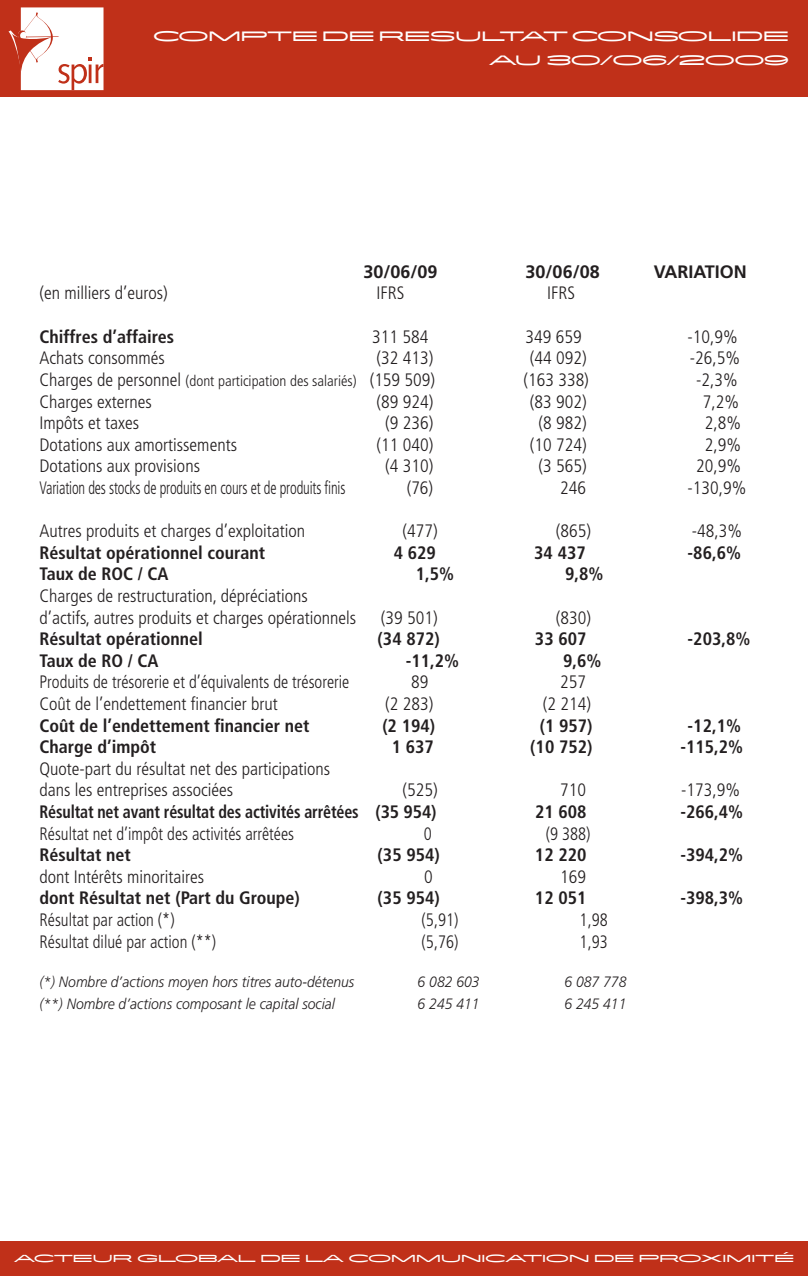
<style>
.page{position:relative;width:808px;height:1276px;background:#fff}
.page>*{position:absolute;margin:0;border:0;box-sizing:border-box;transform-origin:0 0}
.t1{font:300 condensed 18px "Frutiger";color:#231f20}
.t2{font:700 condensed 18px "Frutiger";color:#231f20}
.t3{font:300 condensed 18px "Frutiger";color:#231f20;scale:.93 1}
.t4{font:300 condensed 18px "Frutiger";color:#231f20;scale:.8 1}
.t5{font:700 condensed 18px "Frutiger";color:#231f20;scale:.89 1}
.t6{font:18px/24px "Flatiron ITC Std";color:#fff;text-align:right}
.t7{font:700 18px "Frutiger";color:#231f20}
.t8{font:italic 300 15px "Frutiger";color:#231f20;scale:.93 1}
.t9{font:300 condensed 15px "Frutiger";color:#231f20}
.t10{font:13.5px "Flatiron ITC Std";letter-spacing:.01em;color:#fff}
.s1{font-size:18px}
</style>
<div class="page">
<div style="left:0;top:0;width:808px;height:96px;background:#c03019"></div>
<svg style="left:9px;top:7px;width:95px;height:83px"></svg>
<div style="left:0;top:1241px;width:808px;height:35px;background:#c03019"></div>
<p class="t6" style="left:153px;top:24px;width:637px">COMPTE DE RESULTAT CONSOLIDE au 30/06/2009</p>
<p class="t7" style="left:364px;top:261px;width:76px">30/06/09</p>
<p class="t7" style="left:526px;top:261px;width:76px">30/06/08</p>
<p class="t7" style="left:654px;top:261px;width:95px">VARIATION</p>
<p class="t1" style="left:40px;top:283px;width:130px">(en milliers d’euros)</p>
<p class="t1" style="left:377px;top:283px;width:29px">IFRS</p>
<p class="t1" style="left:547px;top:283px;width:29px">IFRS</p>
<p class="t2" style="left:40px;top:326px;width:136px">Chiffres d’affaires</p>
<p class="t1" style="left:372px;top:326px;width:58px">311 584</p>
<p class="t1" style="left:526px;top:326px;width:58px">349 659</p>
<p class="t1" style="left:688px;top:326px;width:52px">-10,9%</p>
<p class="t1" style="left:40px;top:348px;width:127px">Achats consommés</p>
<p class="t1" style="left:377px;top:348px;width:58px">(32 413)</p>
<p class="t1" style="left:530px;top:348px;width:58px">(44 092)</p>
<p class="t1" style="left:690px;top:348px;width:52px">-26,5%</p>
<p class="t9" style="left:40px;top:372px;width:397px"><span class="s1">Charges de personnel</span> (dont participation des salariés) <span class="s1">(159 509)</span></p>
<p class="t1" style="left:523px;top:369px;width:67px">(163 338)</p>
<p class="t1" style="left:696px;top:369px;width:43px">-2,3%</p>
<p class="t1" style="left:40px;top:391px;width:114px">Charges externes</p>
<p class="t1" style="left:377px;top:391px;width:58px">(89 924)</p>
<p class="t1" style="left:530px;top:391px;width:58px">(83 902)</p>
<p class="t1" style="left:703px;top:391px;width:38px">7,2%</p>
<p class="t1" style="left:40px;top:413px;width:101px">Impôts et taxes</p>
<p class="t1" style="left:385px;top:413px;width:50px">(9 236)</p>
<p class="t1" style="left:539px;top:413px;width:50px">(8 982)</p>
<p class="t1" style="left:705px;top:413px;width:38px">2,8%</p>
<p class="t1" style="left:40px;top:434px;width:199px">Dotations aux amortissements</p>
<p class="t1" style="left:377px;top:434px;width:58px">(11 040)</p>
<p class="t1" style="left:530px;top:434px;width:58px">(10 724)</p>
<p class="t1" style="left:705px;top:434px;width:38px">2,9%</p>
<p class="t1" style="left:40px;top:456px;width:162px">Dotations aux provisions</p>
<p class="t1" style="left:385px;top:456px;width:50px">(4 310)</p>
<p class="t1" style="left:539px;top:456px;width:50px">(3 565)</p>
<p class="t1" style="left:696px;top:456px;width:46px">20,9%</p>
<p class="t4" style="left:40px;top:477px;width:384px">Variation des stocks de produits en cours et de produits finis</p>
<p class="t1" style="left:407px;top:477px;width:28px">(76)</p>
<p class="t1" style="left:560px;top:477px;width:27px">246</p>
<p class="t1" style="left:688px;top:477px;width:60px">-130,9%</p>
<p class="t1" style="left:40px;top:521px;width:267px">Autres produits et charges d’exploitation</p>
<p class="t1" style="left:402px;top:521px;width:37px">(477)</p>
<p class="t1" style="left:556px;top:521px;width:37px">(865)</p>
<p class="t1" style="left:692px;top:521px;width:52px">-48,3%</p>
<p class="t2" style="left:40px;top:542px;width:227px">Résultat opérationnel courant</p>
<p class="t2" style="left:394px;top:542px;width:44px">4 629</p>
<p class="t2" style="left:534px;top:542px;width:53px">34 437</p>
<p class="t2" style="left:688px;top:542px;width:55px">-86,6%</p>
<p class="t2" style="left:40px;top:563px;width:131px">Taux de ROC / CA</p>
<p class="t2" style="left:416px;top:563px;width:40px">1,5%</p>
<p class="t2" style="left:565px;top:563px;width:40px">9,8%</p>
<p class="t1" style="left:40px;top:585px;width:270px">Charges de restructuration, dépréciations</p>
<p class="t1" style="left:40px;top:607px;width:318px">d’actifs, autres produits et charges opérationnels</p>
<p class="t1" style="left:381px;top:607px;width:58px">(39 501)</p>
<p class="t1" style="left:556px;top:607px;width:37px">(830)</p>
<p class="t2" style="left:40px;top:628px;width:165px">Résultat opérationnel</p>
<p class="t2" style="left:378px;top:628px;width:64px">(34 872)</p>
<p class="t2" style="left:535px;top:628px;width:53px">33 607</p>
<p class="t2" style="left:688px;top:628px;width:64px">-203,8%</p>
<p class="t2" style="left:40px;top:650px;width:121px">Taux de RO / CA</p>
<p class="t2" style="left:406px;top:650px;width:55px">-11,2%</p>
<p class="t2" style="left:563px;top:650px;width:40px">9,6%</p>
<p class="t3" style="left:40px;top:672px;width:335px">Produits de trésorerie et d’équivalents de trésorerie</p>
<p class="t1" style="left:411px;top:672px;width:19px">89</p>
<p class="t1" style="left:560px;top:672px;width:27px">257</p>
<p class="t1" style="left:40px;top:693px;width:240px">Coût de l’endettement financier brut</p>
<p class="t1" style="left:385px;top:693px;width:50px">(2 283)</p>
<p class="t1" style="left:543px;top:693px;width:50px">(2 214)</p>
<p class="t2" style="left:40px;top:714px;width:271px">Coût de l’endettement financier net</p>
<p class="t2" style="left:382px;top:714px;width:54px">(2 194)</p>
<p class="t2" style="left:540px;top:714px;width:54px">(1 957)</p>
<p class="t2" style="left:688px;top:714px;width:55px">-12,1%</p>
<p class="t2" style="left:40px;top:736px;width:118px">Charge d’impôt</p>
<p class="t2" style="left:392px;top:736px;width:44px">1 637</p>
<p class="t2" style="left:530px;top:736px;width:64px">(10 752)</p>
<p class="t2" style="left:680px;top:736px;width:64px">-115,2%</p>
<p class="t1" style="left:40px;top:758px;width:292px">Quote-part du résultat net des participations</p>
<p class="t1" style="left:40px;top:780px;width:195px">dans les entreprises associées</p>
<p class="t1" style="left:402px;top:780px;width:37px">(525)</p>
<p class="t1" style="left:560px;top:780px;width:27px">710</p>
<p class="t1" style="left:681px;top:780px;width:60px">-173,9%</p>
<p class="t5" style="left:40px;top:801px;width:447px">Résultat net avant résultat des activités arrêtées (35 954)</p>
<p class="t2" style="left:535px;top:801px;width:53px">21 608</p>
<p class="t2" style="left:680px;top:801px;width:64px">-266,4%</p>
<p class="t3" style="left:40px;top:823px;width:275px">Résultat net d’impôt des activités arrêtées</p>
<p class="t3" style="left:424px;top:823px;width:10px">0</p>
<p class="t3" style="left:546px;top:823px;width:50px">(9 388)</p>
<p class="t2" style="left:40px;top:844px;width:93px">Résultat net</p>
<p class="t2" style="left:378px;top:844px;width:64px">(35 954)</p>
<p class="t2" style="left:535px;top:844px;width:53px">12 220</p>
<p class="t2" style="left:680px;top:844px;width:64px">-394,2%</p>
<p class="t1" style="left:40px;top:866px;width:166px">dont Intérêts minoritaires</p>
<p class="t1" style="left:424px;top:866px;width:10px">0</p>
<p class="t1" style="left:560px;top:866px;width:27px">169</p>
<p class="t2" style="left:40px;top:887px;width:262px">dont Résultat net (Part du Groupe)</p>
<p class="t2" style="left:378px;top:887px;width:64px">(35 954)</p>
<p class="t2" style="left:535px;top:887px;width:53px">12 051</p>
<p class="t2" style="left:680px;top:887px;width:64px">-398,3%</p>
<p class="t3" style="left:40px;top:909px;width:147px">Résultat par action (*)</p>
<p class="t3" style="left:422px;top:909px;width:41px">(5,91)</p>
<p class="t3" style="left:580px;top:909px;width:32px">1,98</p>
<p class="t3" style="left:40px;top:931px;width:191px">Résultat dilué par action (**)</p>
<p class="t3" style="left:422px;top:931px;width:41px">(5,76)</p>
<p class="t3" style="left:580px;top:931px;width:32px">1,93</p>
<p class="t8" style="left:40px;top:973px;width:340px">(*) Nombre d’actions moyen hors titres auto-détenus</p>
<p class="t8" style="left:418px;top:973px;width:68px">6 082 603</p>
<p class="t8" style="left:564px;top:973px;width:68px">6 087 778</p>
<p class="t8" style="left:40px;top:995px;width:319px">(**) Nombre d’actions composant le capital social</p>
<p class="t8" style="left:418px;top:995px;width:68px">6 245 411</p>
<p class="t8" style="left:564px;top:995px;width:68px">6 245 411</p>
<p class="t10" style="left:14px;top:1251px;width:782px">ACTEUR GLOBAL DE LA COMMUNICATION DE PROXIMITÉ</p>
</div>
